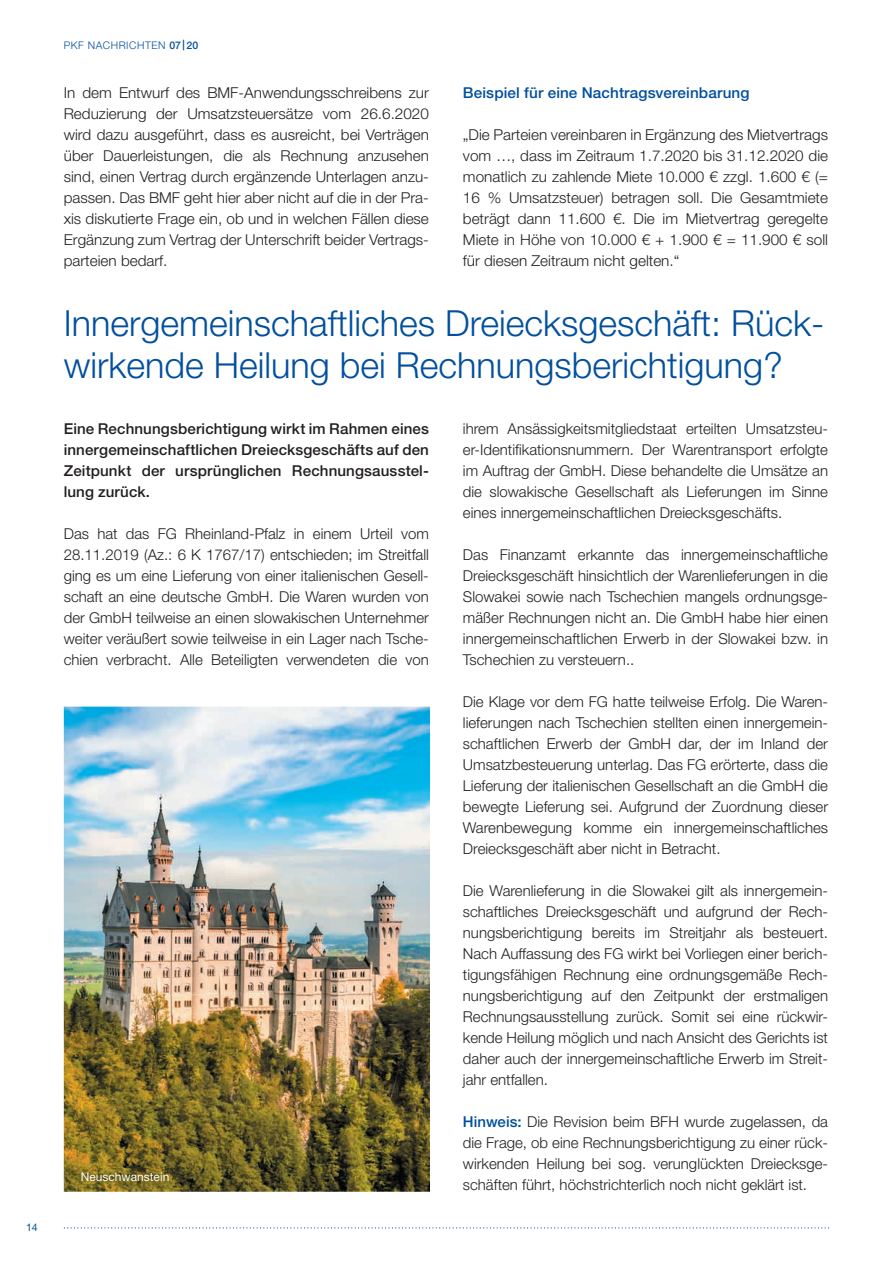
<style>
.page{position:relative;width:893px;height:1263px;background:#fff}
.page>*{position:absolute;margin:0;border:0;box-sizing:border-box;transform-origin:0 0}
.t1{font:300 36px/42px "Helvetica Neue LT";color:#014f9e}
.t2{font:300 15px/21px "Helvetica Neue LT";color:#231f20;text-align:justify}
.t3{font:500 15px/21px "Helvetica Neue LT";letter-spacing:.01em;color:#231f20;text-align:justify}
.t4{font:500 15px "Helvetica Neue LT";letter-spacing:.01em;color:#014f9e}
.t5{font:12px "Helvetica Neue LT";color:#fff}
.t6{font:300 10.5px "Helvetica Neue LT";letter-spacing:.05em;color:#014f9e}
.t7{font:10.5px "Helvetica Neue LT";color:#014f9e}
.s1{font-weight:500}
.s2{font-weight:500;color:#014f9e}
</style>
<div class="page">
<img style="left:64px;top:707px;width:366px;height:485px">
<img style="left:78px;top:1169px;width:93px;height:14px">
<svg style="left:64px;top:1227px;width:765px;height:1px"></svg>
<p class="t7" style="left:26px;top:1221px;width:13px">14</p>
<p class="t6" style="left:64px;top:39px;width:136px">PKF NACHRICHTEN <span class="s1">07|20</span></p>
<p class="t2" style="left:64px;top:81px;width:367px">In dem Entwurf des BMF-Anwendungsschreibens zur Reduzierung der Umsatzsteuersätze vom 26.6.2020 wird dazu ausgeführt, dass es ausreicht, bei Verträgen über Dauerleistungen, die als Rechnung anzusehen sind, einen Vertrag durch ergänzende Unterlagen anzu&shy;passen. Das BMF geht hier aber nicht auf die in der Pra&shy;xis diskutierte Frage ein, ob und in welchen Fällen diese Ergänzung zum Vertrag der Unterschrift beider Vertrags&shy;parteien bedarf.</p>
<p class="t4" style="left:463px;top:83px;width:288px">Beispiel für eine Nachtragsvereinbarung</p>
<p class="t2" style="left:463px;top:123px;width:367px">„Die Parteien vereinbaren in Ergänzung des Mietvertrags vom …, dass im Zeitraum 1.7.2020 bis 31.12.2020 die monatlich zu zahlende Miete 10.000 € zzgl. 1.600 € (= 16 % Umsatzsteuer) betragen soll. Die Gesamtmiete beträgt dann 11.600 €. Die im Mietvertrag geregelte Miete in Höhe von 10.000 € + 1.900 € = 11.900 € soll für diesen Zeitraum nicht gelten.“</p>
<h1 class="t1" style="left:64px;top:301px;width:762px">Innergemeinschaftliches Dreiecksgeschäft: Rück&shy;wirkende Heilung bei Rechnungsberichtigung?</h1>
<p class="t3" style="left:64px;top:418px;width:367px">Eine Rechnungsberichtigung wirkt im Rahmen eines innergemeinschaftlichen Dreiecksgeschäfts auf den Zeitpunkt der ursprünglichen Rechnungsausstel&shy;lung zurück.</p>
<p class="t2" style="left:64px;top:522px;width:367px">Das hat das FG Rheinland-Pfalz in einem Urteil vom 28.11.2019 (Az.: 6 K 1767/17) entschieden; im Streitfall ging es um eine Lieferung von einer italienischen Gesell&shy;schaft an eine deutsche GmbH. Die Waren wurden von der GmbH teilweise an einen slowakischen Unternehmer weiter veräußert sowie teilweise in ein Lager nach Tsche&shy;chien verbracht. Alle Beteiligten verwendeten die von</p>
<p class="t5" style="left:81px;top:1169px;width:90px">Neuschwanstein</p>
<p class="t2" style="left:463px;top:417px;width:367px">ihrem Ansässigkeitsmitgliedstaat erteilten Umsatzsteu&shy;er-Identifikationsnummern. Der Warentransport erfolgte im Auftrag der GmbH. Diese behandelte die Umsätze an die slowakische Gesellschaft als Lieferungen im Sinne eines innergemeinschaftlichen Dreiecksgeschäfts.</p>
<p class="t2" style="left:463px;top:543px;width:367px">Das Finanzamt erkannte das innergemeinschaftliche Dreiecksgeschäft hinsichtlich der Warenlieferungen in die Slowakei sowie nach Tschechien mangels ordnungsge&shy;mäßer Rechnungen nicht an. Die GmbH habe hier einen innergemeinschaftlichen Erwerb in der Slowakei bzw. in Tschechien zu versteuern..</p>
<p class="t2" style="left:463px;top:690px;width:367px">Die Klage vor dem FG hatte teilweise Erfolg. Die Waren&shy;lieferungen nach Tschechien stellten einen innergemein&shy;schaftlichen Erwerb der GmbH dar, der im Inland der Umsatzbesteuerung unterlag. Das FG erörterte, dass die Lieferung der italienischen Gesellschaft an die GmbH die bewegte Lieferung sei. Aufgrund der Zuordnung dieser Warenbewegung komme ein innergemeinschaftliches Dreiecksgeschäft aber nicht in Betracht.</p>
<p class="t2" style="left:463px;top:879px;width:367px">Die Warenlieferung in die Slowakei gilt als innergemein&shy;schaftliches Dreiecksgeschäft und aufgrund der Rech&shy;nungsberichtigung bereits im Streitjahr als besteuert.<br>Nach Auffassung des FG wirkt bei Vorliegen einer berich&shy;tigungsfähigen Rechnung eine ordnungsgemäße Rech&shy;nungsberichtigung auf den Zeitpunkt der erstmaligen Rechnungsausstellung zurück. Somit sei eine rückwir&shy;kende Heilung möglich und nach Ansicht des Gerichts ist daher auch der innergemeinschaftliche Erwerb im Streit&shy;jahr entfallen.</p>
<p class="t2" style="left:463px;top:1110px;width:367px"><span class="s2">Hinweis:</span> Die Revision beim BFH wurde zugelassen, da die Frage, ob eine Rechnungsberichtigung zu einer rück&shy;wirkenden Heilung bei sog. verunglückten Dreiecksge&shy;schäften führt, höchstrichterlich noch nicht geklärt ist.</p>
</div>
